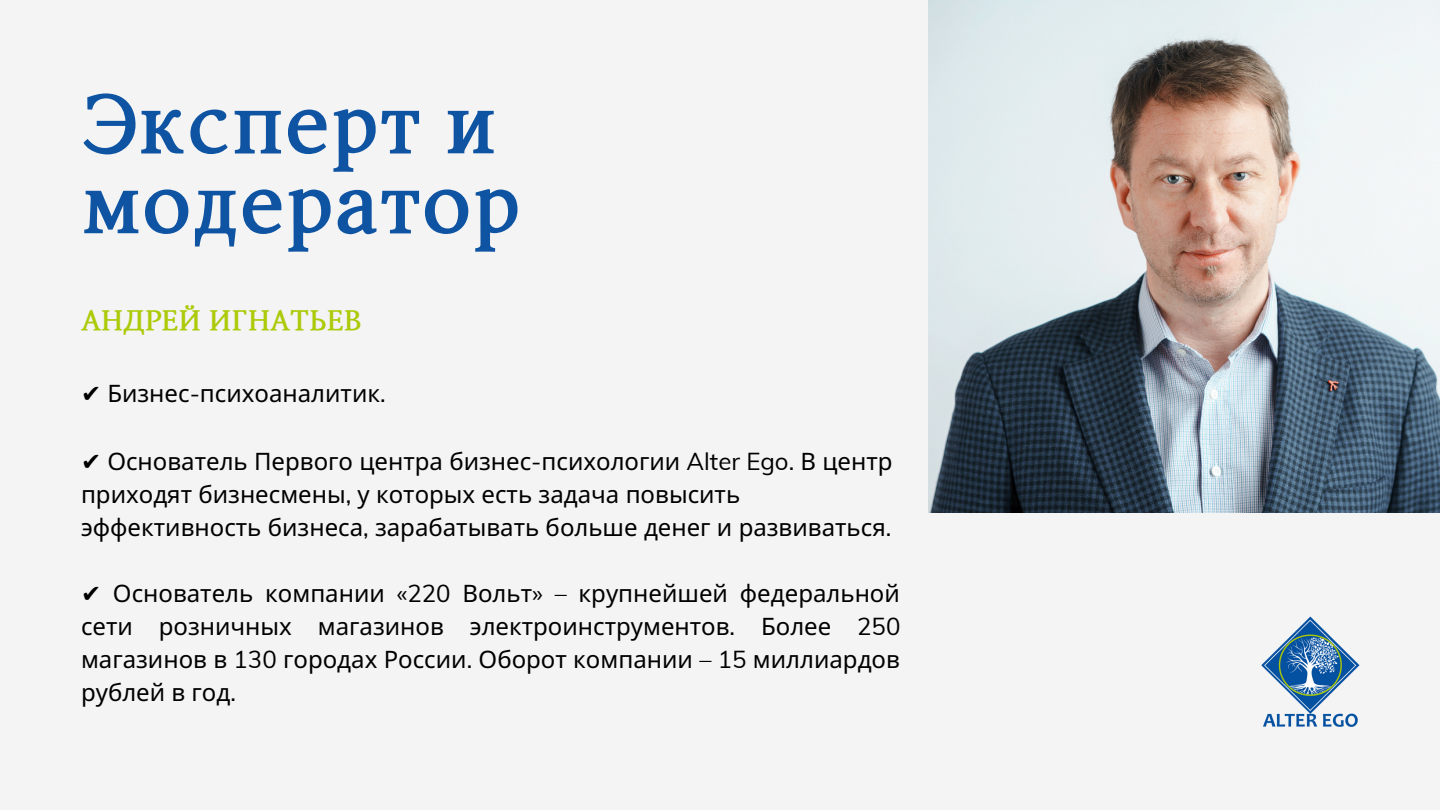
<style>
.page{position:relative;width:1440px;height:810px;background:#f4f4f4}
.page>*{position:absolute;margin:0;border:0;box-sizing:border-box;transform-origin:0 0}
.t1{font:82px/79.9px "Arita buri Bold OTF";color:#0e54a3}
.t2{font:28px "Arita buri Bold OTF";color:#adca09}
.t3{font:24px/33px "Noto Sans";color:#000}
.s1{font-family:"DejaVu Sans"}
.s2{font-family:"Muli"}
</style>
<div class="page">
<img style="left:928px;top:0;width:512px;height:512px">
<img style="left:1262px;top:616px;width:97px;height:111px">
<p class="t1" style="left:81px;top:88px;width:441px">Эксперт и модератор</p>
<p class="t2" style="left:81px;top:305px;width:282px">АНДРЕЙ ИГНАТЬЕВ</p>
<p class="t3" style="left:81px;top:376px;width:306px"><span class="s1">✔️</span> Бизнес<span class="s2">-</span>психоаналитик<span class="s2">.</span></p>
<p class="t3" style="left:81px;top:444px;width:813px"><span class="s1">✔️</span> Основатель Первого центра бизнес<span class="s2">-</span>психологии <span class="s2">Alter Ego.</span> В центр приходят бизнесмены<span class="s2">,</span> у которых есть задача повысить эффективность бизнеса<span class="s2">,</span> зарабатывать больше денег и развиваться<span class="s2">.</span></p>
<p class="t3" style="left:81px;top:576px;width:821px;text-align:justify"><span class="s1">✔️</span> Основатель компании <span class="s2">«220</span> Вольт<span class="s2">» –</span> крупнейшей федеральной сети розничных магазинов электроинструментов<span class="s2">.</span> Более <span class="s2">250 </span>магазинов в <span class="s2">130</span> городах России<span class="s2">.</span> Оборот компании <span class="s2">– 15</span> миллиардов рублей в год<span class="s2">.</span></p>
</div>
